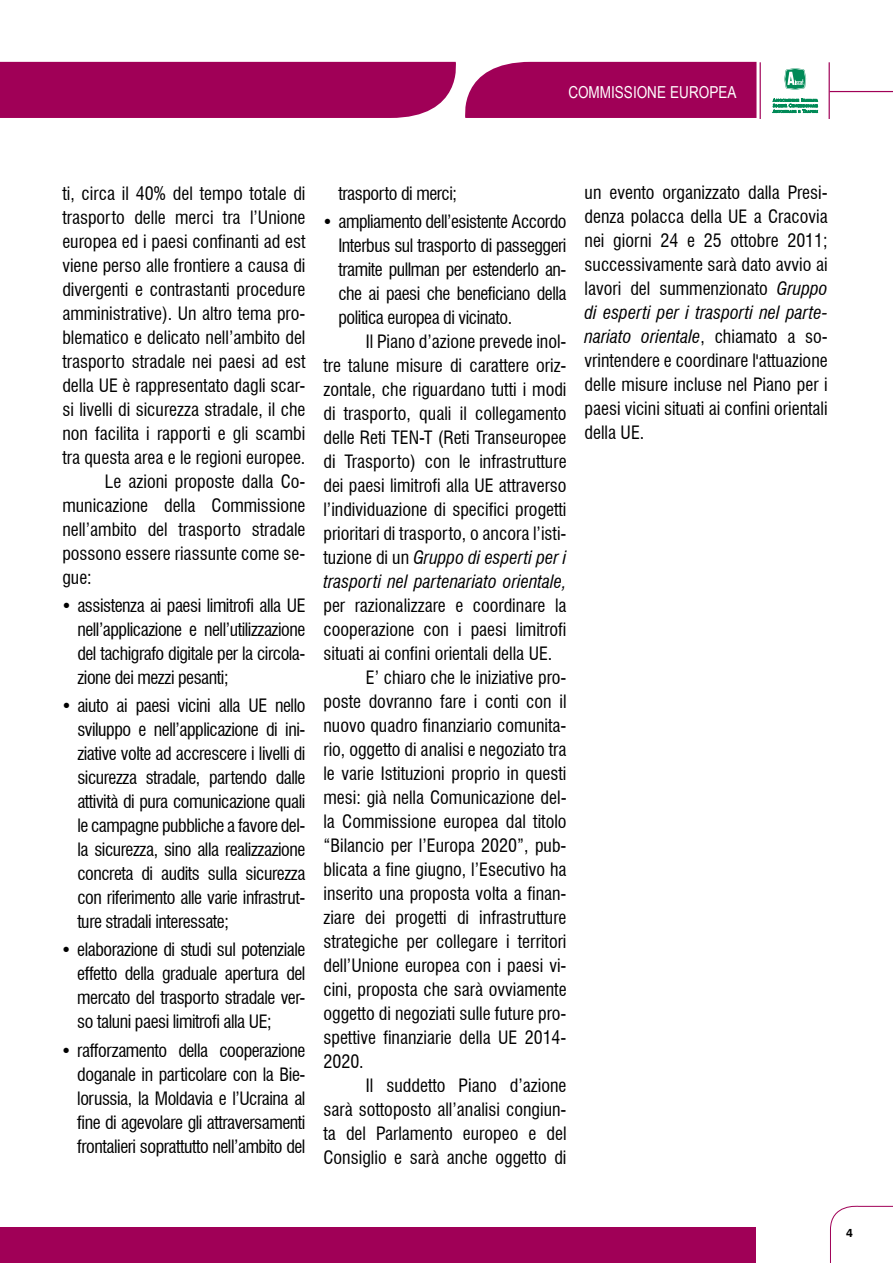
<style>
.page{position:relative;width:893px;height:1263px;background:#fff}
.page>*{position:absolute;margin:0;border:0;box-sizing:border-box;transform-origin:0 0}
.t1{font:condensed 18px/24px "Swiss 721 BT";color:#000;text-align:justify}
.t2{font:condensed 18px/28.2px "Swiss 721 BT";letter-spacing:-.025em;color:#000}
.t3{font:16.5px "Arial Narrow";color:#fff}
.t4{font:700 12px "Swiss 721 BT";color:#000}
.s1{font-style:italic}
</style>
<div class="page">
<svg style="left:830px;top:1205px;width:63px;height:58px"></svg>
<div style="left:0;top:1227px;width:755px;height:36px;background:#a00057"></div>
<svg style="left:772px;top:98px;width:46px;height:15px"></svg>
<svg style="left:784px;top:68px;width:23px;height:22px"></svg>
<hr style="left:829px;top:62px;width:1px;height:57px;background:#a00057">
<hr style="left:760px;top:62px;width:1px;height:57px;background:#a00057">
<hr style="left:830px;top:91px;width:63px;height:1px;background:#a00057">
<div style="left:0;top:62px;width:756px;height:56px;background:#a00057"></div>
<p class="t3" style="left:568px;top:80px;width:170px">COMMISSIONE EUROPEA</p>
<p class="t1" style="left:62px;top:181px;width:245px">ti, circa il 40% del tempo totale di</p>
<p class="t1" style="left:62px;top:205px;width:245px">trasporto delle merci tra l’Unione</p>
<p class="t1" style="left:62px;top:229px;width:245px">europea ed i paesi confinanti ad est</p>
<p class="t1" style="left:62px;top:253px;width:245px">viene perso alle frontiere a causa di</p>
<p class="t1" style="left:62px;top:277px;width:245px">divergenti e contrastanti procedure</p>
<p class="t1" style="left:62px;top:301px;width:245px">amministrative). Un altro tema pro-</p>
<p class="t1" style="left:62px;top:325px;width:245px">blematico e delicato nell’ambito del</p>
<p class="t1" style="left:62px;top:349px;width:245px">trasporto stradale nei paesi ad est</p>
<p class="t1" style="left:62px;top:373px;width:245px">della UE è rappresentato dagli scar-</p>
<p class="t1" style="left:62px;top:397px;width:245px">si livelli di sicurezza stradale, il che</p>
<p class="t1" style="left:62px;top:421px;width:245px">non facilita i rapporti e gli scambi</p>
<p class="t1" style="left:62px;top:445px;width:245px">tra questa area e le regioni europee.</p>
<p class="t1" style="left:105px;top:469px;width:202px">Le azioni proposte dalla Co-</p>
<p class="t1" style="left:62px;top:493px;width:245px">municazione della Commissione</p>
<p class="t1" style="left:62px;top:517px;width:245px">nell’ambito del trasporto stradale</p>
<p class="t1" style="left:62px;top:541px;width:245px">possono essere riassunte come se-</p>
<p class="t1" style="left:62px;top:565px;width:31px">gue:</p>
<p class="t1" style="left:77px;top:593px;width:230px">assistenza ai paesi limitrofi alla UE nell’applicazione e nell’utilizzazione del tachigrafo digitale per la circola&shy;zione dei mezzi pesanti;</p>
<p class="t1" style="left:77px;top:694px;width:230px">aiuto ai paesi vicini alla UE nello sviluppo e nell’applicazione di ini&shy;ziative volte ad accrescere i livelli di sicurezza stradale, partendo dalle attività di pura comunicazione quali le campagne pubbliche a favore del&shy;la sicurezza, sino alla realizzazione concreta di audits sulla sicurezza con riferimento alle varie infrastrut&shy;ture stradali interessate;</p>
<p class="t1" style="left:77px;top:938px;width:230px">elaborazione di studi sul potenziale effetto della graduale apertura del mercato del trasporto stradale ver&shy;so taluni paesi limitrofi alla UE;</p>
<p class="t1" style="left:77px;top:1038px;width:230px">rafforzamento della cooperazione doganale in particolare con la Bie&shy;lorussia, la Moldavia e l’Ucraina al fine di agevolare gli attraversamenti frontalieri soprattutto nell’ambito del</p>
<p class="t2" style="left:338px;top:179px;width:230px">trasporto di merci;<br>ampliamento dell’esistente Accordo</p>
<p class="t1" style="left:338px;top:233px;width:230px">Interbus sul trasporto di passeggeri tramite pullman per estenderlo an&shy;che ai paesi che beneficiano della politica europea di vicinato.</p>
<p class="t1" style="left:323px;top:329px;width:245px;text-indent:43px">Il Piano d’azione prevede inol&shy;tre talune misure di carattere oriz&shy;zontale, che riguardano tutti i modi di trasporto, quali il collegamento delle Reti TEN-T (Reti Transeuropee di Trasporto) con le infrastrutture dei paesi limitrofi alla UE attraverso l’individuazione di specifici progetti prioritari di trasporto, o ancora l’isti&shy;tuzione di un <span class="s1">Gruppo di esperti per i trasporti nel partenariato orientale,</span></p>
<p class="t1" style="left:323px;top:593px;width:245px">per razionalizzare e coordinare la</p>
<p class="t1" style="left:323px;top:617px;width:245px">cooperazione con i paesi limitrofi</p>
<p class="t1" style="left:323px;top:641px;width:230px">situati ai confini orientali della UE.</p>
<p class="t1" style="left:366px;top:665px;width:202px">E’ chiaro che le iniziative pro-</p>
<p class="t1" style="left:323px;top:689px;width:245px">poste dovranno fare i conti con il</p>
<p class="t1" style="left:323px;top:713px;width:245px">nuovo quadro finanziario comunita-</p>
<p class="t1" style="left:323px;top:737px;width:245px">rio, oggetto di analisi e negoziato tra</p>
<p class="t1" style="left:323px;top:761px;width:245px">le varie Istituzioni proprio in questi</p>
<p class="t1" style="left:323px;top:785px;width:245px">mesi: già nella Comunicazione del-</p>
<p class="t1" style="left:323px;top:809px;width:245px">la Commissione europea dal titolo</p>
<p class="t1" style="left:323px;top:833px;width:245px">“Bilancio per l’Europa 2020”, pub-</p>
<p class="t1" style="left:323px;top:857px;width:245px">blicata a fine giugno, l’Esecutivo ha</p>
<p class="t1" style="left:323px;top:881px;width:245px">inserito una proposta volta a finan-</p>
<p class="t1" style="left:323px;top:905px;width:245px">ziare dei progetti di infrastrutture</p>
<p class="t1" style="left:323px;top:929px;width:245px">strategiche per collegare i territori</p>
<p class="t1" style="left:323px;top:953px;width:245px">dell’Unione europea con i paesi vi-</p>
<p class="t1" style="left:323px;top:977px;width:245px">cini, proposta che sarà ovviamente</p>
<p class="t1" style="left:323px;top:1001px;width:245px">oggetto di negoziati sulle future pro-</p>
<p class="t1" style="left:323px;top:1025px;width:245px">spettive finanziarie della UE 2014-</p>
<p class="t1" style="left:323px;top:1049px;width:42px">2020.</p>
<p class="t1" style="left:366px;top:1073px;width:202px">Il suddetto Piano d’azione</p>
<p class="t1" style="left:323px;top:1097px;width:245px">sarà sottoposto all’analisi congiun-</p>
<p class="t1" style="left:323px;top:1121px;width:245px">ta del Parlamento europeo e del</p>
<p class="t1" style="left:323px;top:1145px;width:245px">Consiglio e sarà anche oggetto di</p>
<p class="t1" style="left:585px;top:181px;width:245px">un evento organizzato dalla Presi&shy;denza polacca della UE a Cracovia nei giorni 24 e 25 ottobre 2011; successivamente sarà dato avvio ai lavori del summenzionato <span class="s1">Gruppo di esperti per i trasporti nel parte&shy;nariato orientale</span>, chiamato a so&shy;vrintendere e coordinare l'attuazione delle misure incluse nel Piano per i paesi vicini situati ai confini orientali della UE.</p>
<p class="t4" style="left:846px;top:1225px;width:8px">4</p>
</div>
